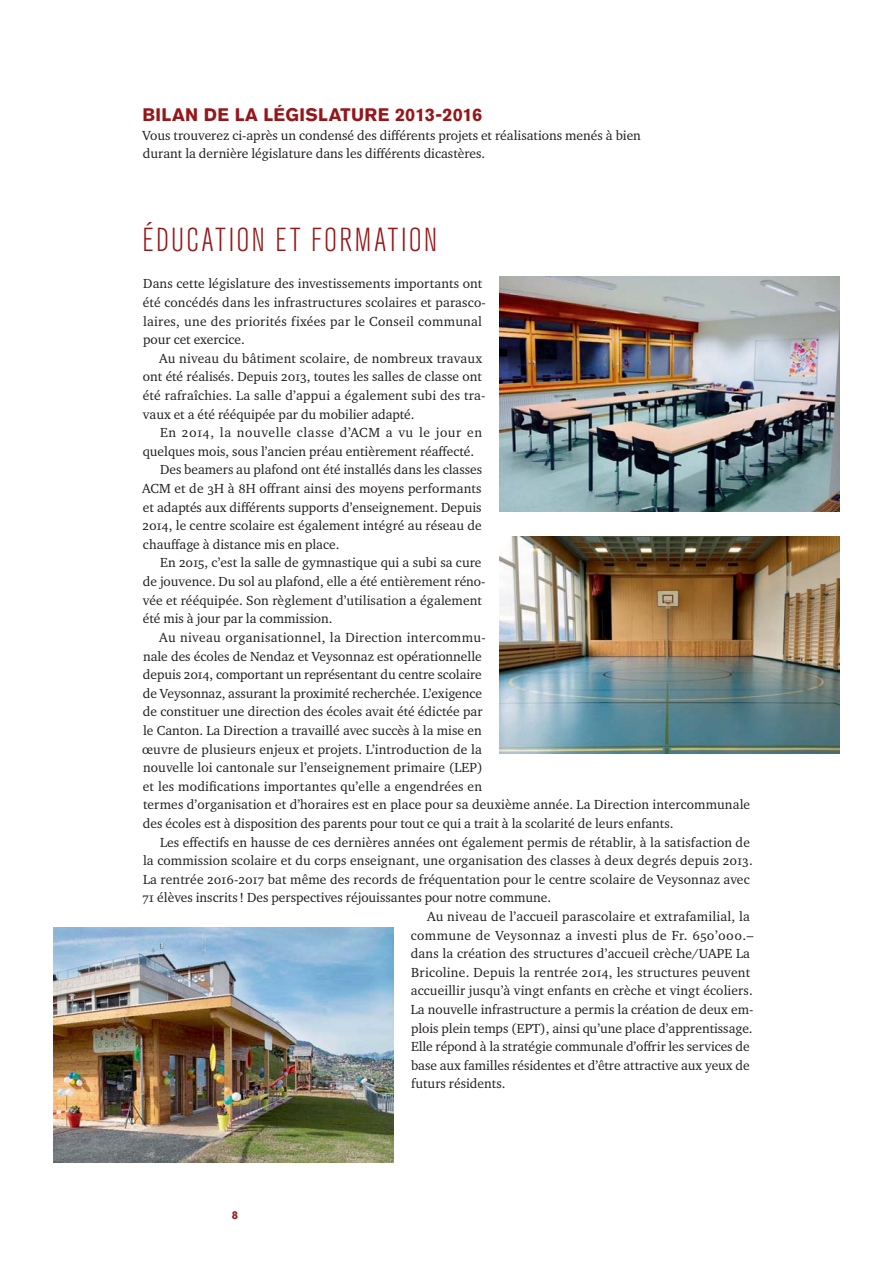
<style>
.page{position:relative;width:893px;height:1263px;background:#fff}
.page>*{position:absolute;margin:0;border:0;box-sizing:border-box;transform-origin:0 0}
.t1{font:300 condensed 33px "Akzidenz Grotesk BQ";letter-spacing:.065em;color:#961619}
.t2{font:700 18px "Akzidenz Grotesk BQ";letter-spacing:.02em;color:#961619}
.t3{font:13.5px/18.6px "Charter ITC Std";letter-spacing:.005em;color:#231f20}
.t4{font:13.5px "Charter ITC Std";letter-spacing:.025em;color:#231f20}
.t5{font:13.5px "Charter ITC Std";letter-spacing:.03em;color:#231f20}
.t6{font:13.5px "Charter ITC Std";letter-spacing:.045em;color:#231f20}
.t7{font:700 11.25px "Akzidenz Grotesk BQ";color:#961619}
</style>
<div class="page">
<img style="left:500px;top:276px;width:340px;height:236px">
<img style="left:53px;top:927px;width:340px;height:236px">
<img style="left:500px;top:537px;width:340px;height:216px">
<h2 class="t2" style="left:142px;top:108px;width:341px">BILAN DE LA LÉGISLATURE 2013-2016</h2>
<p class="t3" style="left:143px;top:126px;width:500px">Vous trouverez ci-après un condensé des différents projets et réalisations menés à bien durant la dernière législature dans les différents dicastères.</p>
<h1 class="t1" style="left:142px;top:228px;width:296px">ÉDUCATION ET FORMATION</h1>
<p class="t3" style="left:143px;top:275px;width:344px">Dans cette législature des investissements importants ont été concédés dans les infrastructures scolaires et parasco&shy;laires, une des priorités fixées par le Conseil communal pour cet exercice.</p>
<p class="t3" style="left:143px;top:350px;width:344px;text-indent:16px">Au niveau du bâtiment scolaire, de nombreux travaux ont été réalisés. Depuis 2013, toutes les salles de classe ont été rafraîchies. La salle d’appui a également subi des tra&shy;vaux et a été rééquipée par du mobilier adapté.</p>
<p class="t6" style="left:160px;top:426px;width:323px">En 2014, la nouvelle classe d’ACM a vu le jour en</p>
<p class="t3" style="left:143px;top:443px;width:333px">quelques mois, sous l’ancien préau entièrement réaffecté.</p>
<p class="t3" style="left:160px;top:461px;width:323px">Des beamers au plafond ont été installés dans les classes</p>
<p class="t3" style="left:142px;top:480px;width:341px">ACM et de 3H à 8H offrant ainsi des moyens performants</p>
<p class="t3" style="left:143px;top:498px;width:340px">et adaptés aux différents supports d’enseignement. Depuis</p>
<p class="t3" style="left:143px;top:517px;width:341px">2014, le centre scolaire est également intégré au réseau de</p>
<p class="t3" style="left:143px;top:536px;width:198px">chauffage à distance mis en place.</p>
<p class="t3" style="left:160px;top:554px;width:323px">En 2015, c’est la salle de gymnastique qui a subi sa cure</p>
<p class="t3" style="left:143px;top:573px;width:344px">de jouvence. Du sol au plafond, elle a été entièrement réno-</p>
<p class="t3" style="left:143px;top:591px;width:341px">vée et rééquipée. Son règlement d’utilisation a également</p>
<p class="t3" style="left:143px;top:610px;width:191px">été mis à jour par la commission.</p>
<p class="t4" style="left:159px;top:631px;width:328px">Au niveau organisationnel, la Direction intercommu-</p>
<p class="t3" style="left:143px;top:647px;width:340px">nale des écoles de Nendaz et Veysonnaz est opérationnelle</p>
<p class="t3" style="left:143px;top:666px;width:340px">depuis 2014, comportant un représentant du centre scolaire</p>
<p class="t3" style="left:143px;top:684px;width:341px">de Veysonnaz, assurant la proximité recherchée. L’exigence</p>
<p class="t3" style="left:143px;top:703px;width:341px">de constituer une direction des écoles avait été édictée par</p>
<p class="t3" style="left:143px;top:722px;width:340px">le Canton. La Direction a travaillé avec succès à la mise en</p>
<p class="t3" style="left:142px;top:740px;width:341px">œuvre de plusieurs enjeux et projets. L’introduction de la</p>
<p class="t3" style="left:143px;top:759px;width:341px">nouvelle loi cantonale sur l’enseignement primaire (LEP)</p>
<p class="t3" style="left:143px;top:777px;width:341px">et les modifications importantes qu’elle a engendrées en</p>
<p class="t3" style="left:143px;top:796px;width:609px">termes d’organisation et d’horaires est en place pour sa deuxième année. La Direction intercommunale</p>
<p class="t3" style="left:143px;top:815px;width:532px">des écoles est à disposition des parents pour tout ce qui a trait à la scolarité de leurs enfants.</p>
<p class="t3" style="left:160px;top:833px;width:591px">Les effectifs en hausse de ces dernières années ont également permis de rétablir, à la satisfaction de</p>
<p class="t3" style="left:143px;top:852px;width:611px">la commission scolaire et du corps enseignant, une organisation des classes à deux degrés depuis 2013.</p>
<p class="t3" style="left:143px;top:870px;width:608px">La rentrée 2016-2017 bat même des records de fréquentation pour le centre scolaire de Veysonnaz avec</p>
<p class="t3" style="left:143px;top:889px;width:410px">71 élèves inscrits ! Des perspectives réjouissantes pour notre commune.</p>
<p class="t3" style="left:427px;top:908px;width:324px">Au niveau de l’accueil parascolaire et extrafamilial, la</p>
<p class="t5" style="left:411px;top:928px;width:344px">commune de Veysonnaz a investi plus de Fr. 650’000.–</p>
<p class="t3" style="left:411px;top:945px;width:341px">dans la création des structures d’accueil crèche/UAPE La</p>
<p class="t3" style="left:411px;top:963px;width:341px">Bricoline. Depuis la rentrée 2014, les structures peuvent</p>
<p class="t3" style="left:411px;top:982px;width:344px">accueillir jusqu’à vingt enfants en crèche et vingt écoliers.</p>
<p class="t3" style="left:411px;top:1001px;width:344px">La nouvelle infrastructure a permis la création de deux em-</p>
<p class="t3" style="left:411px;top:1019px;width:343px">plois plein temps (EPT), ainsi qu’une place d’apprentissage.</p>
<p class="t3" style="left:411px;top:1038px;width:340px">Elle répond à la stratégie communale d’offrir les services de</p>
<p class="t3" style="left:411px;top:1056px;width:340px">base aux familles résidentes et d’être attractive aux yeux de</p>
<p class="t3" style="left:411px;top:1075px;width:96px">futurs résidents.</p>
<p class="t7" style="left:232px;top:1210px;width:8px">8</p>
</div>
